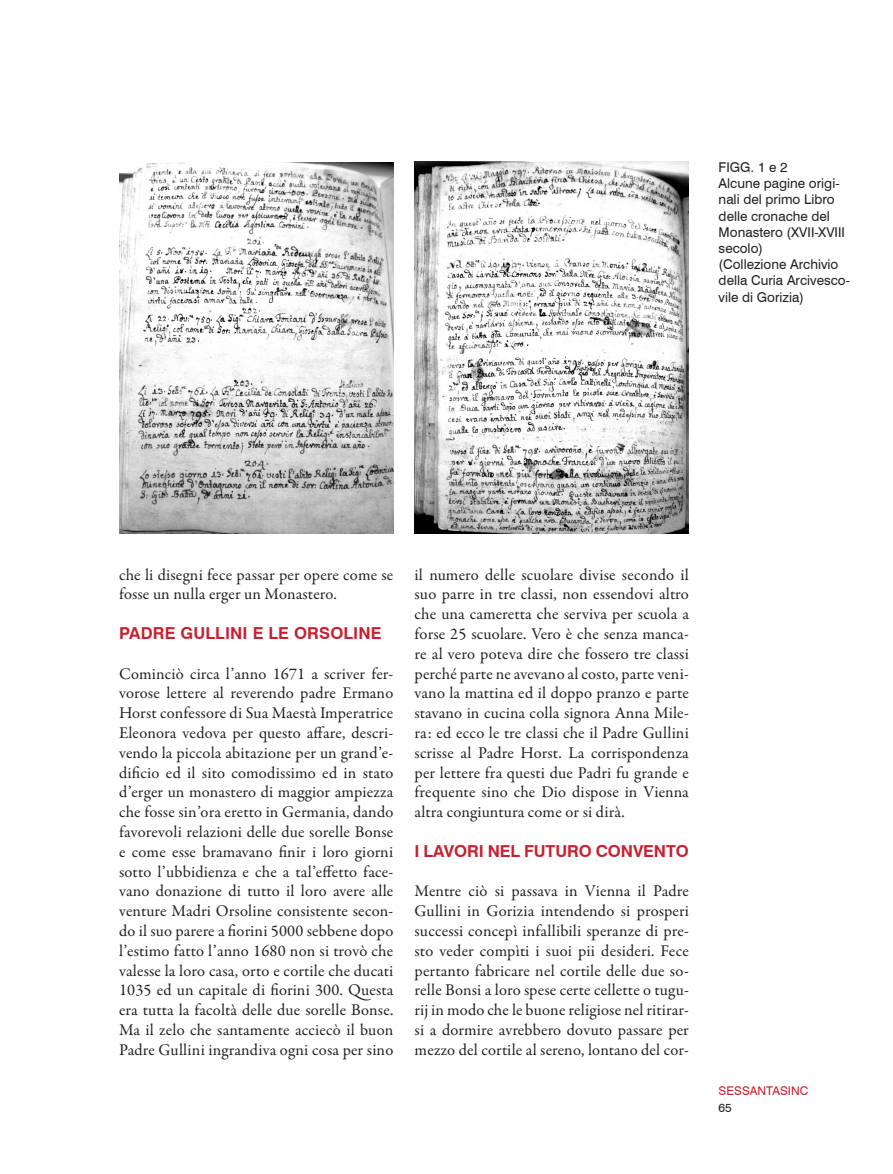
<style>
.page{position:relative;width:893px;height:1174px;background:#fff}
.page>*{position:absolute;margin:0;border:0;box-sizing:border-box;transform-origin:0 0}
.t1{font:16.5px/19.8px "Garamond Premr Pro";letter-spacing:.01em;color:#231f20;text-align:justify}
.t2{font:700 16.5px "Swiss 721 BT";letter-spacing:-.005em;color:#c7202f}
.t3{font:13.5px/16.2px "Swiss 721 BT";color:#231f20}
.t4{font:12px "Swiss 721 BT";color:#c7202f}
.t5{font:12px "Swiss 721 BT";color:#231f20}
</style>
<div class="page">
<img style="left:119px;top:162px;width:274px;height:372px">
<img style="left:415px;top:162px;width:274px;height:372px">
<p class="t3" style="left:719px;top:158px;width:70px">FIGG. 1 e 2</p>
<p class="t3" style="left:719px;top:175px;width:128px">Alcune pagine origi&shy;nali del primo Libro delle cronache del<br>Monastero (XVII-XVIII secolo)</p>
<p class="t3" style="left:719px;top:256px;width:133px">(Collezione Archivio della Curia Arcivesco&shy;vile di Gorizia)</p>
<p class="t1" style="left:119px;top:565px;width:276px">che li disegni fece passar per opere come se fosse un nulla erger un Monastero.</p>
<p class="t2" style="left:119px;top:621px;width:264px">PADRE GULLINI E LE ORSOLINE</p>
<p class="t1" style="left:119px;top:664px;width:276px">Cominciò circa l’anno 1671 a scriver fer&shy;vorose lettere al reverendo padre Ermano Horst confessore di Sua Maestà Imperatrice Eleonora vedova per questo affare, descri&shy;vendo la piccola abitazione per un grand’e&shy;dificio ed il sito comodissimo ed in stato d’erger un monastero di maggior ampiezza che fosse sin’ora eretto in Germania, dando favorevoli relazioni delle due sorelle Bonse e come esse bramavano finir i loro giorni sotto l’ubbidienza e che a tal’effetto face&shy;vano donazione di tutto il loro avere alle venture Madri Orsoline consistente secon&shy;do il suo parere a fiorini 5000 sebbene dopo l’estimo fatto l’anno 1680 non si trovò che valesse la loro casa, orto e cortile che ducati 1035 ed un capitale di fiorini 300. Questa era tutta la facoltà delle due sorelle Bonse.<br>Ma il zelo che santamente acciecò il buon Padre Gullini ingrandiva ogni cosa per sino</p>
<p class="t1" style="left:415px;top:565px;width:276px">il numero delle scuolare divise secondo il suo parre in tre classi, non essendovi altro che una cameretta che serviva per scuola a forse 25 scuolare. Vero è che senza manca&shy;re al vero poteva dire che fossero tre classi perché parte ne avevano al costo, parte veni&shy;vano la mattina ed il doppo pranzo e parte stavano in cucina colla signora Anna Mile&shy;ra: ed ecco le tre classi che il Padre Gullini scrisse al Padre Horst. La corrispondenza per lettere fra questi due Padri fu grande e frequente sino che Dio dispose in Vienna altra congiuntura come or si dirà.</p>
<p class="t2" style="left:415px;top:839px;width:276px">I LAVORI NEL FUTURO CONVENTO</p>
<p class="t1" style="left:415px;top:881px;width:276px">Mentre ciò si passava in Vienna il Padre Gullini in Gorizia intendendo si prosperi successi concepì infallibili speranze di pre&shy;sto veder compìti i suoi pii desideri. Fece pertanto fabricare nel cortile delle due so&shy;relle Bonsi a loro spese certe cellette o tugu&shy;rij in modo che le buone religiose nel ritirar&shy;si a dormire avrebbero dovuto passare per mezzo del cortile al sereno, lontano del cor-</p>
<p class="t4" style="left:719px;top:1082px;width:91px">SESSANTASINC</p>
<p class="t5" style="left:719px;top:1099px;width:15px">65</p>
</div>
